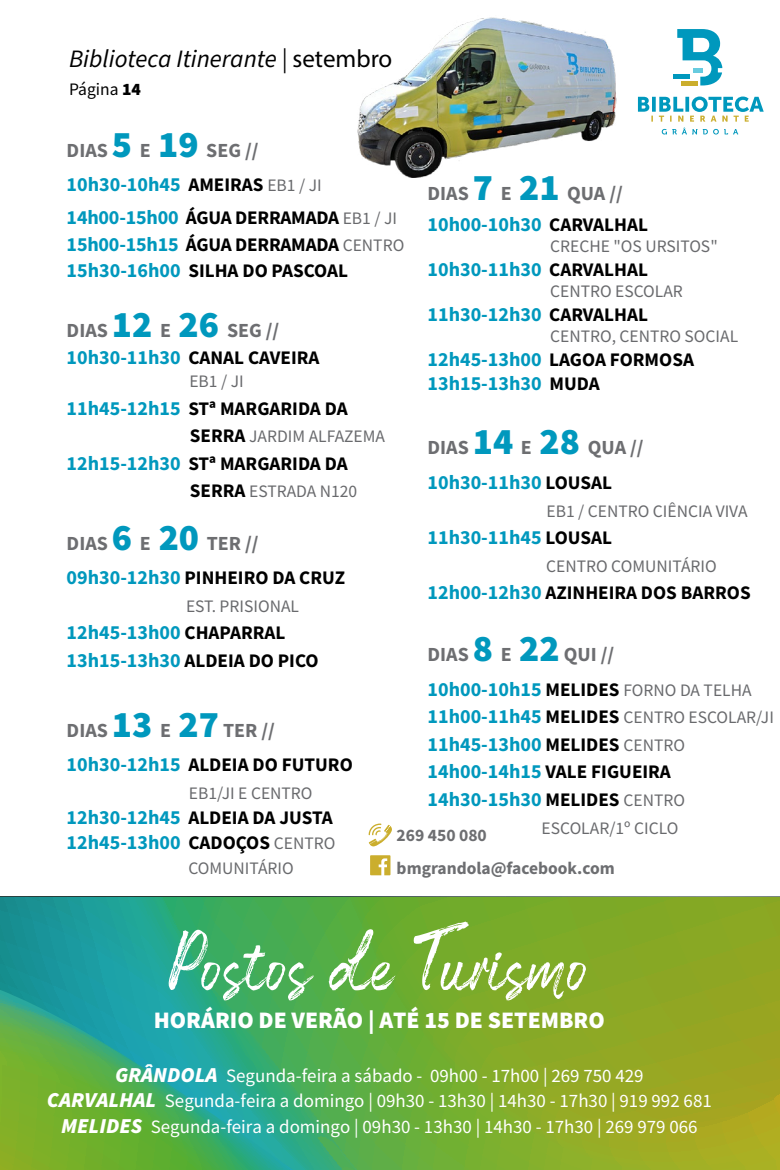
<style>
.page{position:relative;width:780px;height:1170px;background:#fff}
.page>*{position:absolute;margin:0;border:0;box-sizing:border-box;transform-origin:0 0}
.t1{font:63.75px "Matteona";color:#fff}
.t2{font:italic 25px "Source Sans Pro";color:#000}
.t3{font:25px "Myriad Pro";color:#000}
.t4{font:900 23.75px "Source Sans Pro";color:#fff}
.t5{font:700 20px/34.5px "Source Sans Pro";color:#0098bd}
.t6{font:700 20px "Source Sans Pro";color:#6d6e71}
.t7{font:700 19.25px/27.5px "Source Sans Pro";color:#000}
.t8{font:19px/25.5px "Source Sans Pro";color:#fff;text-align:center}
.t9{font:17.5px/27.5px "Source Sans Pro";color:#696a6d}
.t10{font:700 17.5px/32.5px "Source Sans Pro";color:#6d6e71}
.t11{font:17.5px "Source Sans Pro";color:#000}
.s1{font-family:"Myriad Pro";font-style:normal}
.s2{font-weight:900}
.s3{color:#6d6e71}
.s4{font-weight:900;font-size:37.5px}
.s5{font-size:19.25px;color:#000}
.s6{font-weight:400;font-size:17.5px;color:#696a6d}
.s7{font-size:20px;color:#0098bd}
.s8{font-weight:900;font-size:37.5px;color:#0098bd}
.s9{font-weight:700;font-size:19.25px;color:#000}
.s10{font-weight:700;font-size:20px;color:#0098bd}
.s11{font-weight:900;font-style:italic;font-size:21.25px}
</style>
<div class="page">
<svg style="left:370px;top:855px;width:20px;height:20px"></svg>
<svg style="left:368px;top:823px;width:24px;height:23px"></svg>
<svg style="left:0;top:896px;width:780px;height:273px;background:#64a947"></svg>
<img style="left:357px;top:17px;width:260px;height:160px">
<div style="left:681px;top:81px;width:17px;height:5px;background:#cbae2d"></div>
<svg style="left:673px;top:75px;width:4px;height:4px"></svg>
<svg style="left:677px;top:29px;width:45px;height:56px"></svg>
<svg style="left:638px;top:96px;width:125px;height:26px"></svg>
<svg style="left:661px;top:128px;width:77px;height:6px"></svg>
<p class="t2" style="left:69px;top:42px;width:325px">Biblioteca Itinerante | <span class="s1">setembro</span></p>
<p class="t11" style="left:69px;top:78px;width:73px">Página <span class="s2">14</span></p>
<p class="t3" style="left:292px;top:44px;width:66px">Junho</p>
<p class="t5" style="left:67px;top:133px;width:256px"><span class="s3">DIAS</span> <span class="s4">5</span> <span class="s3">E</span> <span class="s4">19</span> <span class="s3">SEG //<br></span>10h30-10h45 <span class="s5">AMEIRAS</span> <span class="s6">EB1 / JI</span></p>
<p class="t7" style="left:67px;top:203px;width:339px"><span class="s7">14h00-15h00</span> ÁGUA DERRAMADA <span class="s6">EB1 / JI<br></span><span class="s7">15h00-15h15</span> ÁGUA DERRAMADA <span class="s6">CENTRO</span></p>
<p class="t7" style="left:67px;top:256px;width:283px"><span class="s7">15h30-16h00</span> SILHA DO PASCOAL</p>
<p class="t6" style="left:67px;top:316px;width:214px">DIAS <span class="s8">12</span> E <span class="s8">26</span> SEG //</p>
<p class="t7" style="left:67px;top:343px;width:254px"><span class="s7">10h30-11h30</span> CANAL CAVEIRA</p>
<p class="t9" style="left:189px;top:367px;width:56px">EB1 / JI</p>
<p class="t7" style="left:67px;top:394px;width:282px"><span class="s7">11h45-12h15</span> STª MARGARIDA DA</p>
<p class="t9" style="left:190px;top:422px;width:197px"><span class="s9">SERRA</span> JARDIM ALFAZEMA</p>
<p class="t7" style="left:67px;top:449px;width:282px"><span class="s7">12h15-12h30</span> STª MARGARIDA DA</p>
<p class="t9" style="left:190px;top:477px;width:169px"><span class="s9">SERRA</span> ESTRADA N120</p>
<p class="t6" style="left:67px;top:529px;width:193px">DIAS <span class="s8">6</span> E <span class="s8">20</span> TER //</p>
<p class="t7" style="left:67px;top:564px;width:280px"><span class="s7">09h30-12h30</span> PINHEIRO DA CRUZ</p>
<p class="t9" style="left:186px;top:592px;width:114px">EST. PRISIONAL</p>
<p class="t5" style="left:67px;top:615px;width:220px">12h45-13h00 <span class="s5">CHAPARRAL</span></p>
<p class="t7" style="left:67px;top:646px;width:253px"><span class="s7">13h15-13h30</span> ALDEIA DO PICO</p>
<p class="t5" style="left:427px;top:177px;width:222px;line-height:31px"><span class="s3">DIAS</span> <span class="s4">7</span> <span class="s3">E</span> <span class="s4">21</span> <span class="s3">QUA //<br></span>10h00-10h30 <span class="s5">CARVALHAL</span></p>
<p class="t9" style="left:550px;top:232px;width:169px">CRECHE "OS URSITOS"</p>
<p class="t5" style="left:427px;top:251px;width:222px">10h30-11h30 <span class="s5">CARVALHAL</span></p>
<p class="t9" style="left:550px;top:277px;width:134px">CENTRO ESCOLAR</p>
<p class="t5" style="left:427px;top:296px;width:222px">11h30-12h30 <span class="s5">CARVALHAL</span></p>
<p class="t9" style="left:550px;top:322px;width:189px">CENTRO, CENTRO SOCIAL</p>
<p class="t7" style="left:427px;top:345px;width:268px"><span class="s7">12h45-13h00</span> LAGOA FORMOSA</p>
<p class="t5" style="left:427px;top:365px;width:174px">13h15-13h30 <span class="s5">MUDA</span></p>
<p class="t5" style="left:427px;top:430px;width:218px"><span class="s3">DIAS</span> <span class="s4">14</span> <span class="s3">E</span> <span class="s4">28</span> <span class="s3">QUA //<br></span>10h30-11h30 <span class="s5">LOUSAL</span></p>
<p class="t9" style="left:546px;top:497px;width:202px">EB1 / CENTRO CIÊNCIA VIVA</p>
<p class="t5" style="left:427px;top:520px;width:186px">11h30-11h45 <span class="s5">LOUSAL</span></p>
<p class="t9" style="left:546px;top:552px;width:172px">CENTRO COMUNITÁRIO</p>
<p class="t7" style="left:427px;top:578px;width:324px"><span class="s7">12h00-12h30</span> AZINHEIRA DOS BARROS</p>
<p class="t6" style="left:427px;top:641px;width:188px">DIAS <span class="s8">8</span> E <span class="s8">22</span> QUI //</p>
<p class="t9" style="left:427px;top:676px;width:348px"><span class="s10">10h00-10h15</span> <span class="s9">MELIDES</span> FORNO DA TELHA<br><span class="s10">11h00-11h45</span> <span class="s9">MELIDES</span> CENTRO ESCOLAR/JI</p>
<p class="t5" style="left:427px;top:726px;width:259px">11h45-13h00 <span class="s5">MELIDES</span> <span class="s6">CENTRO</span></p>
<p class="t7" style="left:427px;top:758px;width:245px"><span class="s7">14h00-14h15</span> VALE FIGUEIRA</p>
<p class="t5" style="left:427px;top:781px;width:259px">14h30-15h30 <span class="s5">MELIDES</span> <span class="s6">CENTRO</span></p>
<p class="t9" style="left:541px;top:813px;width:138px">ESCOLAR/1º CICLO</p>
<p class="t6" style="left:67px;top:716px;width:210px">DIAS <span class="s8">13</span> E <span class="s8">27</span> TER //</p>
<p class="t7" style="left:67px;top:751px;width:288px"><span class="s7">10h30-12h15</span> ALDEIA DO FUTURO</p>
<p class="t9" style="left:189px;top:779px;width:125px">EB1/JI E CENTRO</p>
<p class="t7" style="left:67px;top:803px;width:268px"><span class="s7">12h30-12h45</span> ALDEIA DA JUSTA</p>
<p class="t5" style="left:67px;top:824px;width:270px">12h45-13h00 <span class="s5">CADOÇOS</span> <span class="s6">CENTRO</span></p>
<p class="t9" style="left:188px;top:854px;width:107px">COMUNITÁRIO</p>
<p class="t10" style="left:396px;top:818px;width:220px">269 450 080 bmgrandola@facebook.com</p>
<h1 class="t1" style="left:169px;top:913px;width:423px">Postos de Turismo</h1>
<p class="t4" style="left:154px;top:1003px;width:452px">HORÁRIO DE VERÃO | ATÉ 15 DE SETEMBRO</p>
<p class="t8" style="left:47px;top:1062px;width:666px"><span class="s11">GRÂNDOLA</span> Segunda-feira a sábado - 09h00 - 17h00 | 269 750 429<br><span class="s11">CARVALHAL</span> Segunda-feira a domingo | 09h30 - 13h30 | 14h30 - 17h30 | 919 992 681<br><span class="s11">MELIDES</span> Segunda-feira a domingo | 09h30 - 13h30 | 14h30 - 17h30 | 269 979 066</p>
</div>
